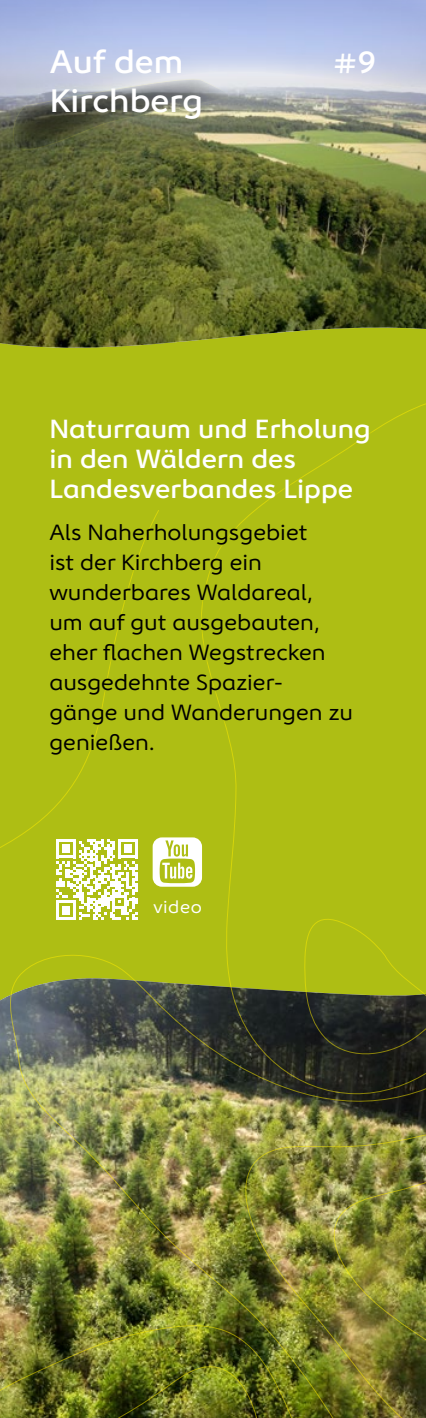
<style>
.page{position:relative;width:426px;height:1418px;background:#fff}
.page>*{position:absolute;margin:0;border:0;box-sizing:border-box;transform-origin:0 0}
.t1{font:600 32.5px/39px "Neio Bunola";color:#fff}
.t2{font:600 26.25px/30px "Neio Bunola";color:#fff}
.t3{font:22px/30px "Neio Bunola";color:#000}
.t4{font:17.5px "Neio Bunola";letter-spacing:.035em;color:#fff}
</style>
<div class="page">
<img style="left:0;top:122px;width:425px;height:1295px">
<svg style="left:0;top:0;width:425px;height:122px;background:#adb6cd"></svg>
<div style="left:45px;top:413px;width:328px;height:347px;background:#aebe14"></div>
<div style="left:152px;top:837px;width:50px;height:49px;background:#aebe14"></div>
<h1 class="t1" style="left:50px;top:43px;width:155px">Auf dem<br>Kirchberg</h1>
<h1 class="t1" style="left:332px;top:43px;width:45px">#9</h1>
<p class="t2" style="left:49px;top:414px;width:322px">Naturraum und Erholung in den Wäldern des<br>Landesverbandes Lippe</p>
<p class="t3" style="left:49px;top:518px;width:305px">Als Naherholungsgebiet<br>ist der Kirchberg ein wunderbares Waldareal,<br>um auf gut ausgebauten, eher flachen Wegstrecken ausgedehnte Spazier&shy;gänge und Wanderungen zu genießen.</p>
<p class="t4" style="left:153px;top:894px;width:50px">video</p>
</div>
